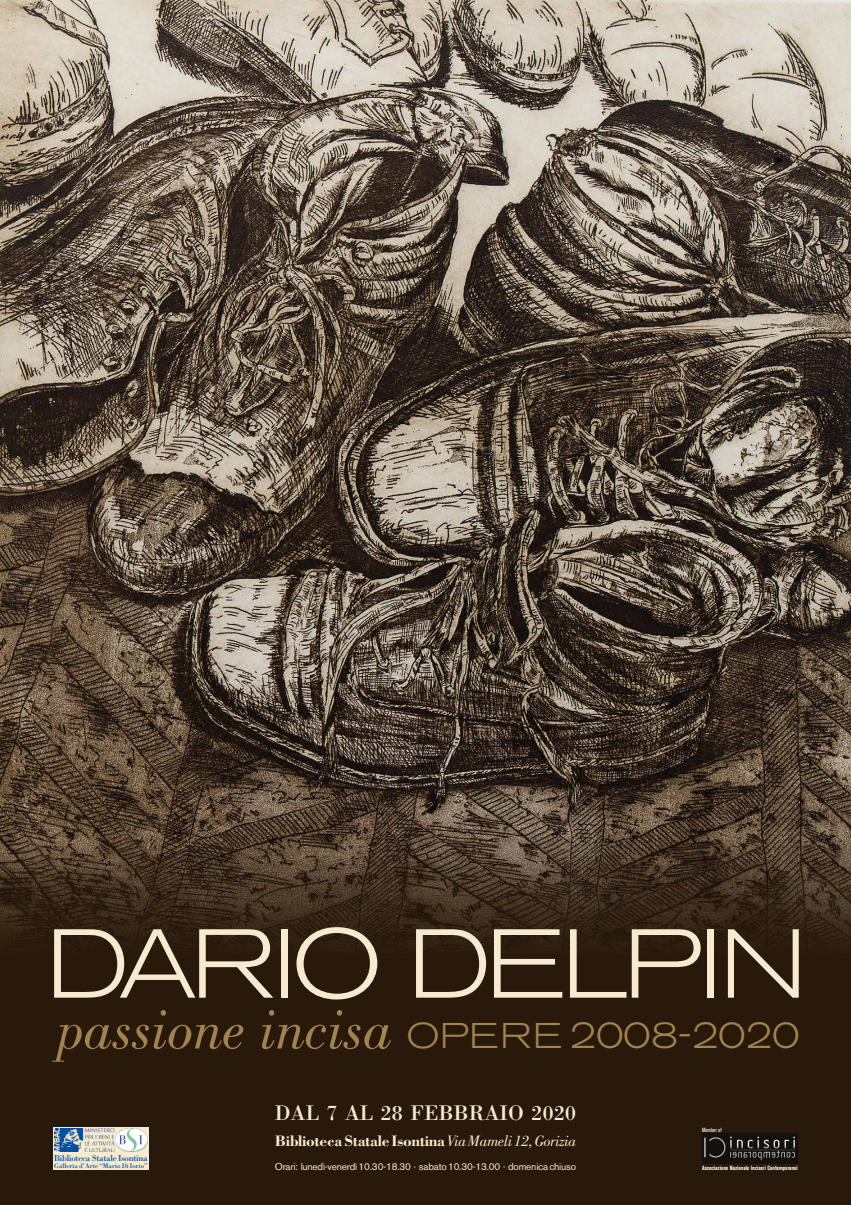
<style>
.page{position:relative;width:851px;height:1205px;background:#fff}
.page>*{position:absolute;margin:0;border:0;box-sizing:border-box;transform-origin:0 0}
.t1{font:300 expanded 96.88px "Akzidenz Grotesk BE";letter-spacing:-.05em;color:#f6ead0}
.t2{font:italic 58.62px "Bodoni";letter-spacing:-.005em;color:#a18353}
.t3{font:21.88px "Bodoni";letter-spacing:.01em;color:#f6ead0}
.t4{font:700 15.62px "Bodoni";letter-spacing:-.02em;color:#f6ead0}
.t5{font:10px "Akzidenz Grotesk BE";letter-spacing:-.02em;color:#f6ead0}
.t6{font:9px "Bodoni";letter-spacing:-.03em;color:#004f9f}
.t7{font:6.88px "Bodoni";color:#004f9f}
.t8{font:700 condensed 6px "Akzidenz Grotesk BE";color:#fff}
.t9{font:condensed 6px "Akzidenz Grotesk BE";color:#fff}
.s1{font-family:"Akzidenz Grotesk BE";font-weight:300;font-style:normal;font-stretch:expanded;font-size:35.5px}
.s2{font-family:"Akzidenz Grotesk BE";font-weight:300;font-style:normal;font-stretch:expanded;font-size:37px}
.s3{font-weight:400;font-style:italic}
</style>
<div class="page">
<div style="left:0;top:0;width:850px;height:1205px;background:#28190b"></div>
<img style="left:0;top:0;width:850px;height:947px">
<img style="left:702px;top:1133px;width:95px;height:30px">
<div style="left:53px;top:1147px;width:96px;height:22px;background:#f6ead0"></div>
<svg style="left:53px;top:1127px;width:96px;height:25px"></svg>
<img style="left:54px;top:1128px;width:61px;height:23px">
<svg style="left:115px;top:1127px;width:33px;height:25px"></svg>
<img style="left:115px;top:1128px;width:33px;height:23px">
<h1 class="t1" style="left:46px;top:909px;width:762px">DARIO DELPIN</h1>
<h2 class="t2" style="left:58px;top:996px;width:742px">passione incisa <span class="s1">OPERE</span> <span class="s2">2008-2020</span></h2>
<p class="t6" style="left:54px;top:1152px;width:95px">Biblioteca Statale Isontina</p>
<p class="t7" style="left:54px;top:1162px;width:95px">Galleria d’Arte “Mario Di Iorio”</p>
<h3 class="t3" style="left:275px;top:1099px;width:303px">DAL 7 AL 28 FEBBRAIO 2020</h3>
<h3 class="t4" style="left:275px;top:1130px;width:303px">Biblioteca Statale Isontina<span class="s3">Via Mameli 12, Gorizia</span></h3>
<p class="t5" style="left:275px;top:1160px;width:303px">Orari: lunedì-venerdì 10.30-18.30 · sabato 10.30-13.00 · domenica chiuso</p>
<p class="t9" style="left:702px;top:1126px;width:21px">Member of</p>
<p class="t8" style="left:702px;top:1164px;width:97px">Associazione Nazionale Incisori Contemporanei</p>
</div>
